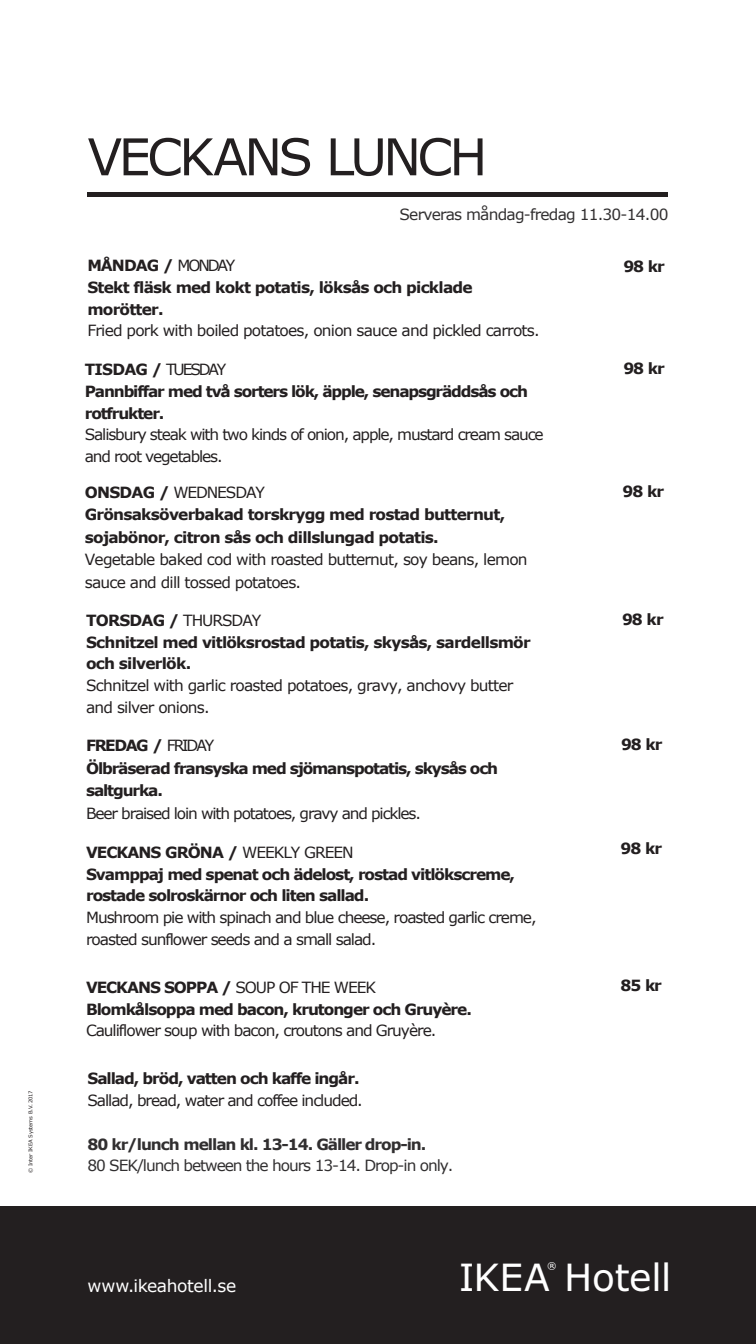
<style>
.page{position:relative;width:756px;height:1344px;background:#fff}
.page>*{position:absolute;margin:0;border:0;box-sizing:border-box;transform-origin:0 0}
.t1{font:50.75px "Verdana";letter-spacing:-.07em;color:#231f20}
.t2{font:37.62px "Verdana";letter-spacing:-.01em;color:#fff}
.t3{font:17.11px "Verdana";letter-spacing:-.02em;color:#fff}
.t4{font:700 15.4px/21.7px "Verdana";letter-spacing:-.07em;color:#231f20}
.t5{font:15.4px/21.7px "Verdana";letter-spacing:-.07em;color:#231f20}
.t6{font:700 15.4px/21.7px "Verdana";letter-spacing:-.05em;color:#231f20}
.t7{font:15.4px/22.5px "Verdana";letter-spacing:-.05em;color:#231f20}
.t8{font:15.4px "Verdana";letter-spacing:-.07em;color:#312f30}
.t9{font:700 15.4px "Verdana";letter-spacing:-.07em;color:#312f30}
.t10{font:15.4px "Verdana";letter-spacing:-.05em;color:#312f30}
.t11{font:9.41px "Verdana";color:#fff}
.t12{font:5.21px "Verdana";letter-spacing:-.02em;color:#231f20}
.s1{font-weight:400}
</style>
<div class="page">
<div style="left:88px;top:192px;width:580px;height:5px;background:#231f20"></div>
<div style="left:0;top:1207px;width:756px;height:137px;background:#231f20"></div>
<p class="t12" style="left:27px;top:1173px;width:84px;rotate:-90deg">© Inter IKEA Systems B.V. 2017</p>
<h1 class="t1" style="left:87px;top:125px;width:401px">VECKANS LUNCH</h1>
<p class="t10" style="left:400px;top:205px;width:271px">Serveras måndag-fredag 11.30-14.00</p>
<p class="t4" style="left:623px;top:256px;width:43px">98 kr</p>
<p class="t6" style="left:87px;top:255px;width:387px">MÅNDAG / <span class="s1">MONDAY<br></span>Stekt fläsk med kokt potatis, löksås och picklade morötter.</p>
<p class="t7" style="left:87px;top:319px;width:454px">Fried pork with boiled potatoes, onion sauce and pickled carrots.</p>
<p class="t4" style="left:85px;top:359px;width:445px">TISDAG / <span class="s1">TUESDAY<br></span>Pannbiffar med två sorters lök, äpple, senapsgräddsås och rotfrukter.</p>
<p class="t5" style="left:85px;top:424px;width:460px">Salisbury steak with two kinds of onion, apple, mustard cream sauce and root vegetables.</p>
<p class="t6" style="left:85px;top:481px;width:422px;line-height:22.5px">ONSDAG / <span class="s1">WEDNESDAY<br></span>Grönsaksöverbakad torskrygg med rostad butternut, sojabönor, citron sås och dillslungad potatis.</p>
<p class="t7" style="left:85px;top:548px;width:444px">Vegetable baked cod with roasted butternut, soy beans, lemon sauce and dill tossed potatoes.</p>
<p class="t6" style="left:86px;top:610px;width:446px">TORSDAG / <span class="s1">THURSDAY<br></span>Schnitzel med vitlöksrostad potatis, skysås, sardellsmör och silverlök.</p>
<p class="t7" style="left:86px;top:675px;width:429px;line-height:21.7px">Schnitzel with garlic roasted potatoes, gravy, anchovy butter and silver onions.</p>
<p class="t4" style="left:86px;top:735px;width:414px;line-height:22.5px">FREDAG / <span class="s1">FRIDAY<br></span>Ölbräserad fransyska med sjömanspotatis, skysås och saltgurka.</p>
<p class="t5" style="left:86px;top:802px;width:336px">Beer braised loin with potatoes, gravy and pickles.</p>
<p class="t4" style="left:86px;top:842px;width:431px">VECKANS GRÖNA / <span class="s1">WEEKLY GREEN<br></span>Svamppaj med spenat och ädelost, rostad vitlökscreme, rostade solroskärnor och liten sallad.</p>
<p class="t5" style="left:86px;top:907px;width:452px">Mushroom pie with spinach and blue cheese, roasted garlic creme, roasted sunflower seeds and a small salad.</p>
<p class="t4" style="left:86px;top:976px;width:387px">VECKANS SOPPA / <span class="s1">SOUP OF THE WEEK<br></span>Blomkålsoppa med bacon, krutonger och Gruyère.</p>
<p class="t5" style="left:86px;top:1020px;width:352px">Cauliflower soup with bacon, croutons and Gruyère.</p>
<p class="t4" style="left:87px;top:1068px;width:274px">Sallad, bröd, vatten och kaffe ingår.</p>
<p class="t5" style="left:87px;top:1090px;width:277px">Sallad, bread, water and coffee included.</p>
<p class="t9" style="left:87px;top:1134px;width:340px">80 kr/lunch mellan kl. 13-14. Gäller drop-in.</p>
<p class="t8" style="left:87px;top:1156px;width:368px">80 SEK/lunch between the hours 13-14. Drop-in only.</p>
<p class="t4" style="left:623px;top:358px;width:43px">98 kr</p>
<p class="t4" style="left:623px;top:481px;width:43px">98 kr</p>
<p class="t4" style="left:622px;top:608px;width:43px">98 kr</p>
<p class="t4" style="left:621px;top:734px;width:43px">98 kr</p>
<p class="t4" style="left:621px;top:838px;width:43px">98 kr</p>
<p class="t4" style="left:621px;top:975px;width:43px">85 kr</p>
<p class="t3" style="left:88px;top:1275px;width:150px">www.ikeahotell.se</p>
<p class="t11" style="left:547px;top:1259px;width:11px">®</p>
<h2 class="t2" style="left:459px;top:1251px;width:214px">IKEA Hotell</h2>
</div>
